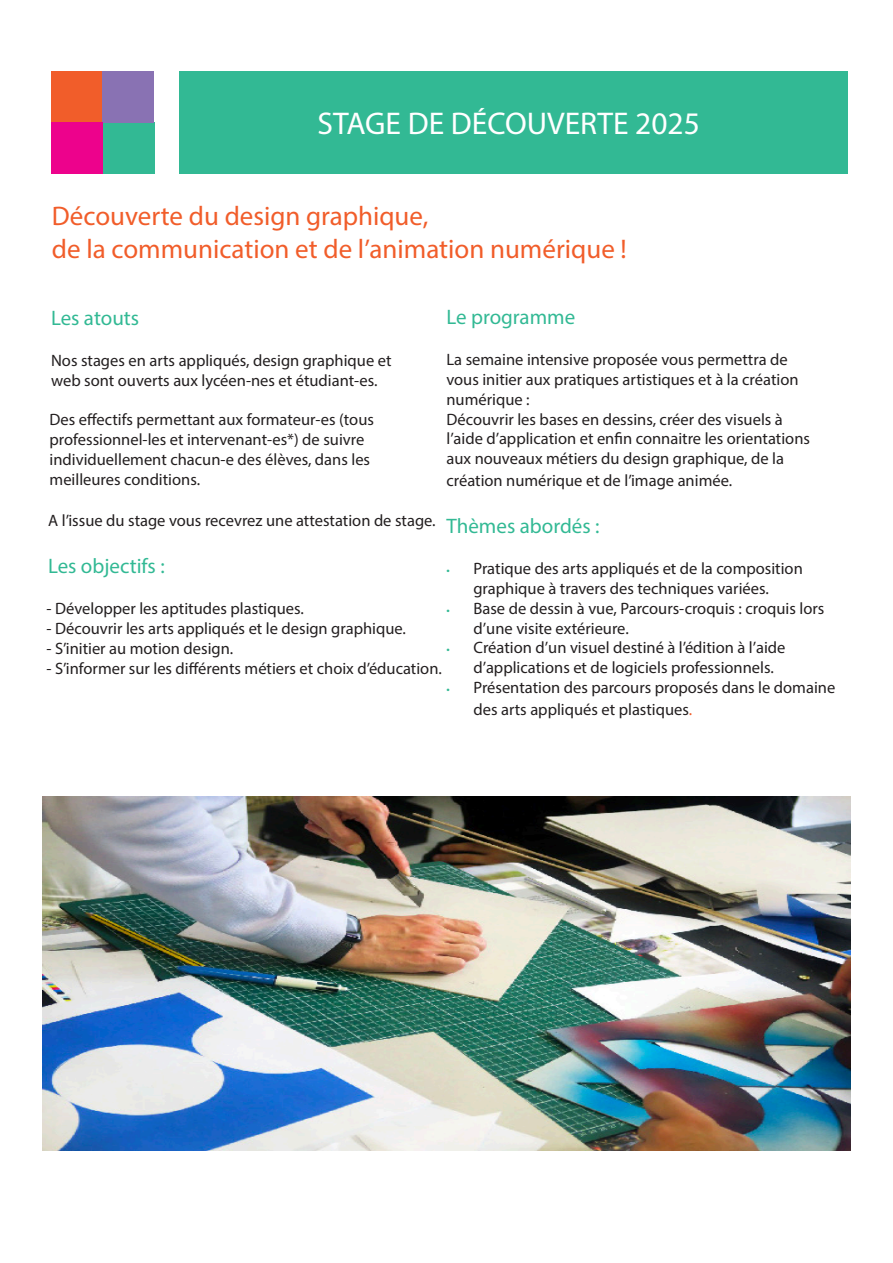
<style>
.page{position:relative;width:893px;height:1263px;background:#fff}
.page>*{position:absolute;margin:0;border:0;box-sizing:border-box;transform-origin:0 0}
.t1{font:31.5px "Myriad Pro";color:#fff}
.t2{font:27px "Myriad Pro";color:#f15d2a}
.t3{font:21px "Myriad Pro";color:#32b994}
.t4{font:16.5px/19.8px "Myriad Pro";color:#231f20}
.s1{font-size:12px;color:#32b994}
.s2{color:#f15d2a}
</style>
<div class="page">
<div style="left:179px;top:71px;width:669px;height:102px;background:#32b994"></div>
<div style="left:52px;top:72px;width:51px;height:51px;background:#f15d2a"></div>
<div style="left:103px;top:123px;width:51px;height:51px;background:#32b994"></div>
<div style="left:103px;top:72px;width:51px;height:51px;background:#8972b3"></div>
<div style="left:52px;top:123px;width:51px;height:51px;background:#ed028c"></div>
<img style="left:43px;top:796px;width:807px;height:354px">
<p class="t1" style="left:318px;top:104px;width:384px">STAGE DE DÉCOUVERTE 2025</p>
<p class="t2" style="left:52px;top:200px;width:378px">Découverte du design graphique,</p>
<p class="t2" style="left:52px;top:232px;width:576px">de la communication et de l’animation numérique !</p>
<p class="t3" style="left:446px;top:304px;width:130px">Le programme</p>
<p class="t4" style="left:446px;top:350px;width:354px">La semaine intensive proposée vous permettra de vous initier aux pratiques artistiques et à la création numérique :</p>
<p class="t4" style="left:446px;top:409px;width:365px">Découvrir les bases en dessins, créer des visuels à l’aide d’application et enfin connaitre les orientations aux nouveaux métiers du design graphique, de la</p>
<p class="t4" style="left:446px;top:470px;width:287px">création numérique et de l’image animée.</p>
<p class="t3" style="left:446px;top:513px;width:155px">Thèmes abordés :</p>
<p class="t4" style="left:446px;top:558px;width:358px;text-align:center"><span class="s1">•</span> Pratique des arts appliqués et de la composition graphique à travers des techniques variées.</p>
<p class="t4" style="left:473px;top:598px;width:352px;text-indent:-27px"><span class="s1">•</span> Base de dessin à vue, Parcours-croquis : croquis lors d’une visite extérieure.</p>
<p class="t4" style="left:473px;top:638px;width:313px;text-indent:-27px"><span class="s1">•</span> Création d’un visuel destiné à l’édition à l’aide d’applications et de logiciels professionnels.</p>
<p class="t4" style="left:473px;top:676px;width:363px;line-height:21.6px;text-indent:-27px"><span class="s1">•</span> Présentation des parcours proposés dans le domaine des arts appliqués et plastiques<span class="s2">.</span></p>
<p class="t3" style="left:51px;top:305px;width:90px">Les atouts</p>
<p class="t4" style="left:51px;top:350px;width:342px">Nos stages en arts appliqués, design graphique et web sont ouverts aux lycéen-nes et étudiant-es.</p>
<p class="t4" style="left:50px;top:410px;width:326px">Des effectifs permettant aux formateur-es (tous professionnel-les et intervenant-es*) de suivre individuellement chacun-e des élèves, dans les meilleures conditions.</p>
<p class="t4" style="left:48px;top:510px;width:389px">A l’issue du stage vous recevrez une attestation de stage.</p>
<p class="t3" style="left:48px;top:553px;width:118px">Les objectifs :</p>
<p class="t4" style="left:47px;top:599px;width:259px">- Développer les aptitudes plastiques.</p>
<p class="t4" style="left:47px;top:618px;width:361px">- Découvrir les arts appliqués et le design graphique.</p>
<p class="t4" style="left:47px;top:638px;width:188px">- S’initier au motion design.</p>
<p class="t4" style="left:47px;top:658px;width:397px">- S’informer sur les différents métiers et choix d’éducation.</p>
</div>
